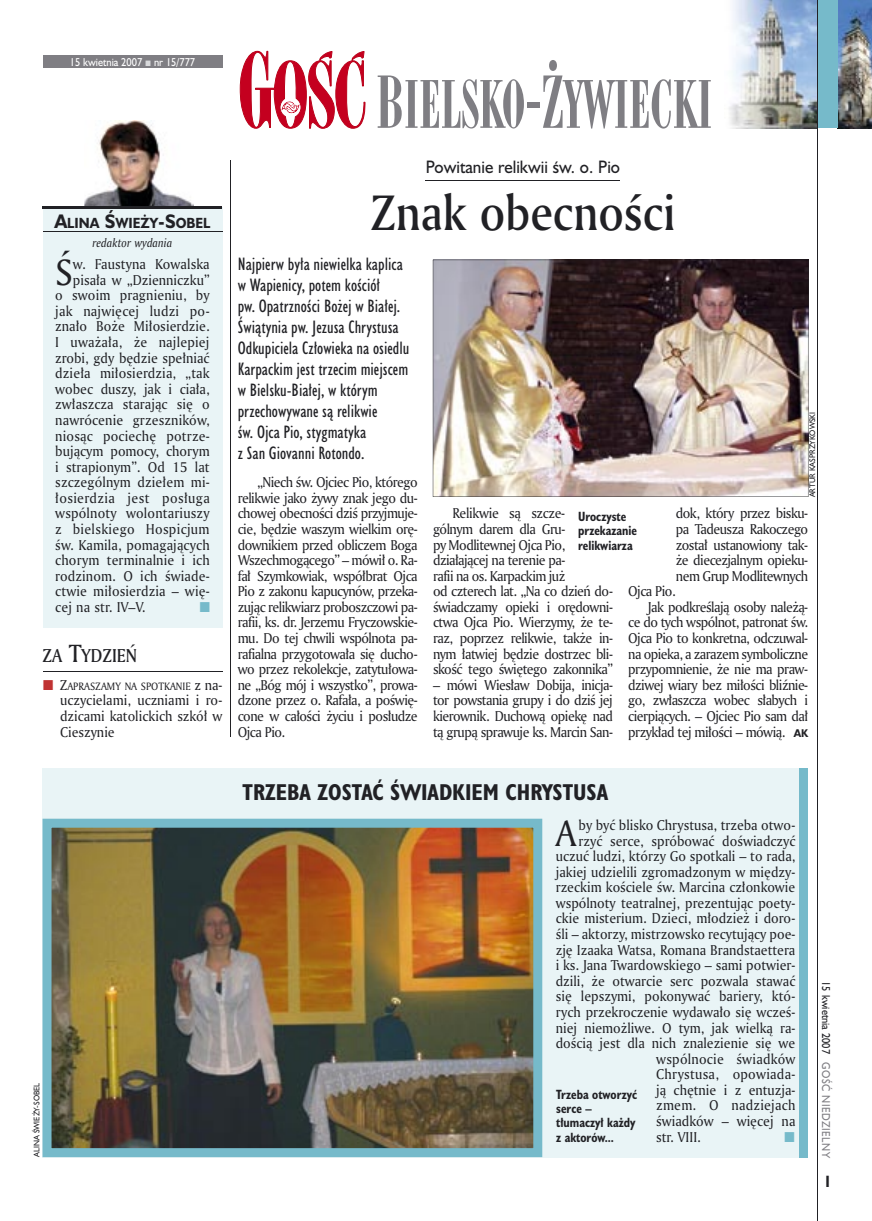
<style>
.page{position:relative;width:872px;height:1221px;background:#fff}
.page>*{position:absolute;margin:0;border:0;box-sizing:border-box;transform-origin:0 0}
.t1{font:63px "Modern 735 PL";color:#7f7e83;scale:.9 1}
.t2{font:48px "Amerigo Md PL";color:#212125;scale:.9 1}
.t3{font:35.55px "Amerigo PL";color:#212125;scale:.94 1}
.t4{font:700 21px "Humanst 521 Cn PL";color:#212125}
.t5{font:18px "Amerigo Md PL";color:#212125;scale:.9 1}
.t6{font:16.5px/21px "Humanst 521 Cn PL";color:#212125}
.t7{font:16.5px "Humanst 521 PL";color:#212125;scale:.94 1}
.t8{font:700 15px "Humanst 521 Cn PL";color:#212125;scale:.94 1}
.t9{font:13.8px/15.6px "Amerigo PL";color:#212125;text-align:justify;scale:.94 1}
.t10{font:13.8px/15.6px "Amerigo PL";letter-spacing:-.04em;color:#212125;scale:.94 1}
.t11{font:13.8px "Amerigo PL";letter-spacing:.02em;color:#212125;scale:.94 1}
.t12{font:13.8px "Amerigo PL";letter-spacing:.03em;color:#212125;scale:.94 1}
.t13{font:13.8px "Amerigo PL";letter-spacing:.025em;color:#212125;scale:.94 1}
.t14{font:700 13.5px "Humanst 521 PL";color:#212125;scale:.9 1}
.t15{font:700 12.3px/14.4px "Humanst 521 Cn PL";color:#212125;scale:.94 1}
.t16{font:italic 11.7px "Amerigo PL";color:#212125;scale:.94 1}
.t17{font:10.5px "Humanst 521 PL";color:#fff;scale:.9 1}
.t18{font:10.5px "Humanst 521 PL";letter-spacing:.05em;color:#7f7e83;scale:.9 1}
.t19{font:10.5px "Humanst 521 PL";color:#212125;scale:.9 1}
.t20{font:10.35px "Amerigo PL";color:#212125;scale:.94 1}
.t21{font:7.5px "Humanst 521 PL";color:#212125;scale:.94 1}
.s1{font-size:69px}
.s2{font-size:18px}
.s3{font-size:24px}
.s4{font-size:13.8px}
.s5{font-family:"Humanst 521 PL";font-weight:700;font-size:10.35px}
</style>
<div class="page">
<div style="left:43px;top:767px;width:765px;height:390px;background:#e9f4f6"></div>
<img style="left:43px;top:818px;width:499px;height:338px">
<div style="left:799px;top:767px;width:9px;height:390px;background:#76baca"></div>
<div style="left:43px;top:207px;width:179px;height:420px;background:#e9f4f6"></div>
<div style="left:43px;top:55px;width:179px;height:13px;background:#7f7e83"></div>
<img style="left:729px;top:0;width:88px;height:129px">
<img style="left:837px;top:0;width:35px;height:128px">
<svg style="left:240px;top:51px;width:125px;height:78px"></svg>
<div style="left:818px;top:0;width:19px;height:128px;background:#76baca"></div>
<hr style="left:817px;top:0;width:1px;height:1220px;background:#212125">
<hr style="left:230px;top:160px;width:1px;height:576px;background:#212125">
<img style="left:84px;top:120px;width:109px;height:86px">
<hr style="left:43px;top:206px;width:179px;height:1px;background:#212125">
<hr style="left:43px;top:208px;width:179px;height:1px;background:#212125">
<hr style="left:43px;top:231px;width:179px;height:1px;background:#212125">
<hr style="left:43px;top:670px;width:179px;height:1px;background:#212125">
<hr style="left:426px;top:180px;width:194px;height:1px;background:#212125">
<img style="left:433px;top:260px;width:375px;height:237px">
<p class="t17" style="left:70px;top:55px;width:141px">15 kwietnia 2007 nr 15/777</p>
<h1 class="t1" style="left:376px;top:66px;width:375px"><span class="s1">B</span>IELSKO-<span class="s1">Ż</span>YWIECKI</h1>
<p class="t14" style="left:54px;top:213px;width:175px"><span class="s2">A</span>LINA <span class="s2">Ś</span>WIEŻY<span class="s2">-S</span>OBEL</p>
<p class="t16" style="left:93px;top:235px;width:86px">redaktor wydania</p>
<h3 class="t3" style="left:55px;top:248px;width:20px">Ś</h3>
<p class="t9" style="left:73px;top:256px;width:147px">w. Faustyna Kowalska</p>
<p class="t9" style="left:73px;top:271px;width:147px">pisała w „Dzienniczku”</p>
<p class="t9" style="left:55px;top:287px;width:166px">o swoim pragnieniu, by</p>
<p class="t9" style="left:55px;top:303px;width:166px">jak najwięcej ludzi po-</p>
<p class="t9" style="left:55px;top:318px;width:166px">znało Boże Miłosierdzie.</p>
<p class="t9" style="left:55px;top:334px;width:166px">I uważała, że najlepiej</p>
<p class="t9" style="left:55px;top:349px;width:166px">zrobi, gdy będzie spełniać</p>
<p class="t9" style="left:55px;top:365px;width:166px">dzieła miłosierdzia, „tak</p>
<p class="t9" style="left:55px;top:380px;width:166px">wobec duszy, jak i ciała,</p>
<p class="t9" style="left:55px;top:396px;width:166px">zwłaszcza starając się o</p>
<p class="t9" style="left:55px;top:412px;width:166px">nawrócenie grzeszników,</p>
<p class="t9" style="left:55px;top:427px;width:166px">niosąc pociechę potrze-</p>
<p class="t9" style="left:55px;top:443px;width:166px">bującym pomocy, chorym</p>
<p class="t9" style="left:55px;top:458px;width:166px">i strapionym”. Od 15 lat</p>
<p class="t9" style="left:55px;top:474px;width:166px">szczególnym dziełem mi-</p>
<p class="t12" style="left:55px;top:488px;width:166px">łosierdzia jest posługa</p>
<p class="t9" style="left:55px;top:505px;width:166px">wspólnoty wolontariuszy</p>
<p class="t13" style="left:55px;top:520px;width:166px">z bielskiego Hospicjum</p>
<p class="t9" style="left:55px;top:536px;width:166px">św. Kamila, pomagających</p>
<p class="t9" style="left:55px;top:552px;width:166px">chorym terminalnie i ich</p>
<p class="t9" style="left:55px;top:567px;width:166px">rodzinom. O ich świade-</p>
<p class="t9" style="left:55px;top:583px;width:166px">ctwie miłosierdzia – wię-</p>
<p class="t9" style="left:55px;top:598px;width:98px">cej na str. IV–V.</p>
<h3 class="t5" style="left:43px;top:643px;width:107px">ZA <span class="s3">T</span>YDZIEŃ</h3>
<p class="t20" style="left:60px;top:679px;width:175px"><span class="s4">Z</span>APRASZAMY NA SPOTKANIE <span class="s4">z na-</span></p>
<p class="t9" style="left:60px;top:692px;width:174px">uczycielami, uczniami i ro&shy;dzicami katolickich szkół w Cieszynie</p>
<p class="t7" style="left:426px;top:156px;width:208px">Powitanie relikwii św. o. Pio</p>
<h2 class="t2" style="left:370px;top:180px;width:341px">Znak obecności</h2>
<p class="t6" style="left:238px;top:253px;width:173px">Najpierw była niewielka kaplica w Wapienicy, potem kościół<br>pw. Opatrzności Bożej w Białej.<br>Świątynia pw. Jezusa Chrystusa<br>Odkupiciela Człowieka na osiedlu<br>Karpackim jest trzecim miejscem w Bielsku-Białej, w którym przechowywane są relikwie<br>św. Ojca Pio, stygmatyka<br>z San Giovanni Rotondo.</p>
<p class="t9" style="left:238px;top:474px;width:193px;text-indent:20px">„Niech św. Ojciec Pio, którego relikwie jako żywy znak jego du&shy;chowej obecności dziś przyjmuje&shy;cie, będzie waszym wielkim orę&shy;downikiem przed obliczem Boga Wszechmogącego” – mówił o. Ra&shy;fał Szymkowiak, współbrat Ojca Pio z zakonu kapucynów, przeka&shy;zując relikwiarz proboszczowi pa&shy;rafii, ks. dr. Jerzemu Fryczowskie&shy;mu. Do tej chwili wspólnota pa&shy;rafialna przygotowała się ducho&shy;wo przez rekolekcje, zatytułowa&shy;ne „Bóg mój i wszystko”, prowa&shy;dzone przez o. Rafała, a poświę&shy;cone w całości życiu i posłudze Ojca Pio.</p>
<p class="t21" style="left:807px;top:497px;width:93px;rotate:-90deg">ARTUR KASPRZYKOWSKI</p>
<p class="t9" style="left:676px;top:505px;width:142px">dok, który przez bisku&shy;pa Tadeusza Rakoczego został ustanowiony tak&shy;że diecezjalnym opieku&shy;nem Grup Modlitewnych</p>
<p class="t10" style="left:433px;top:505px;width:193px;text-indent:20px">Relikwie są szcze-<br>gólnym darem dla Gru-<br>py Modlitewnej Ojca Pio, działającej na terenie pa-<br>rafii na os. Karpackim już<br>od czterech lat. „Na co dzień do&shy;świadczamy opieki i orędowni&shy;ctwa Ojca Pio. Wierzymy, że te&shy;raz, poprzez relikwie, także in&shy;nym łatwiej będzie dostrzec bli&shy;skość tego świętego zakonnika”</p>
<p class="t9" style="left:433px;top:676px;width:193px">– mówi Wiesław Dobija, inicja&shy;tor powstania grupy i do dziś jej kierownik. Duchową opiekę nad tą grupą sprawuje ks. Marcin San-</p>
<p class="t15" style="left:578px;top:508px;width:64px">Uroczyste przekazanie relikwiarza</p>
<p class="t9" style="left:628px;top:583px;width:52px">Ojca Pio.</p>
<p class="t10" style="left:648px;top:598px;width:172px">Jak podkreślają osoby należą-</p>
<p class="t10" style="left:628px;top:614px;width:193px">ce do tych wspólnot, patronat św.</p>
<p class="t10" style="left:628px;top:630px;width:193px">Ojca Pio to konkretna, odczuwal-</p>
<p class="t10" style="left:628px;top:645px;width:193px">na opieka, a zarazem symboliczne</p>
<p class="t10" style="left:628px;top:661px;width:193px">przypomnienie, że nie ma praw-</p>
<p class="t10" style="left:628px;top:676px;width:193px">dziwej wiary bez miłości bliźnie-</p>
<p class="t10" style="left:628px;top:692px;width:193px">go, zwłaszcza wobec słabych i</p>
<p class="t10" style="left:628px;top:707px;width:193px">cierpiących. – Ojciec Pio sam dał</p>
<p class="t10" style="left:628px;top:723px;width:193px">przykład tej miłości – mówią. <span class="s5">AK</span></p>
<p class="t21" style="left:31px;top:1156px;width:81px;rotate:-90deg">ALINA ŚWIEŻY-SOBEL</p>
<h3 class="t4" style="left:243px;top:778px;width:367px">TRZEBA ZOSTAĆ ŚWIADKIEM CHRYSTUSA</h3>
<h3 class="t3" style="left:556px;top:809px;width:23px">A</h3>
<p class="t9" style="left:578px;top:816px;width:232px">by być blisko Chrystusa, trzeba otwo-</p>
<p class="t9" style="left:578px;top:832px;width:232px">rzyć serce, spróbować doświadczyć</p>
<p class="t9" style="left:556px;top:848px;width:256px">uczuć ludzi, którzy Go spotkali – to rada,</p>
<p class="t9" style="left:556px;top:863px;width:256px">jakiej udzielili zgromadzonym w między-</p>
<p class="t9" style="left:556px;top:879px;width:256px">rzeckim kościele św. Marcina członkowie</p>
<p class="t9" style="left:556px;top:894px;width:256px">wspólnoty teatralnej, prezentując poety-</p>
<p class="t9" style="left:556px;top:910px;width:256px">ckie misterium. Dzieci, młodzież i doro-</p>
<p class="t9" style="left:556px;top:925px;width:256px">śli – aktorzy, mistrzowsko recytujący poe-</p>
<p class="t9" style="left:556px;top:941px;width:256px">zję Izaaka Watsa, Romana Brandstaettera</p>
<p class="t9" style="left:556px;top:957px;width:256px">i ks. Jana Twardowskiego – sami potwier-</p>
<p class="t9" style="left:556px;top:972px;width:256px">dzili, że otwarcie serc pozwala stawać</p>
<p class="t9" style="left:556px;top:988px;width:256px">się lepszymi, pokonywać bariery, któ-</p>
<p class="t9" style="left:556px;top:1003px;width:256px">rych przekroczenie wydawało się wcześ-</p>
<p class="t9" style="left:556px;top:1019px;width:256px">niej niemożliwe. O tym, jak wielką ra-</p>
<p class="t9" style="left:556px;top:1034px;width:256px">dością jest dla nich znalezienie się we</p>
<p class="t11" style="left:656px;top:1049px;width:150px">wspólnocie świadków</p>
<p class="t11" style="left:656px;top:1064px;width:149px">Chrystusa, opowiada-</p>
<p class="t9" style="left:656px;top:1081px;width:150px">ją chętnie i z entuzja-</p>
<p class="t11" style="left:656px;top:1096px;width:150px">zmem. O nadziejach</p>
<p class="t9" style="left:656px;top:1112px;width:150px">świadków – więcej na</p>
<p class="t9" style="left:656px;top:1128px;width:49px">str. VIII.</p>
<p class="t15" style="left:556px;top:1086px;width:88px">Trzeba otworzyć serce – tłumaczył każdy z aktorów...</p>
<p class="t19" style="left:833px;top:981px;width:82px;rotate:90deg">15 kwietnia 2007</p>
<p class="t18" style="left:833px;top:1062px;width:108px;rotate:90deg">GOŚĆ NIEDZIELNY</p>
<p class="t8" style="left:825px;top:1171px;width:6px">I</p>
</div>
